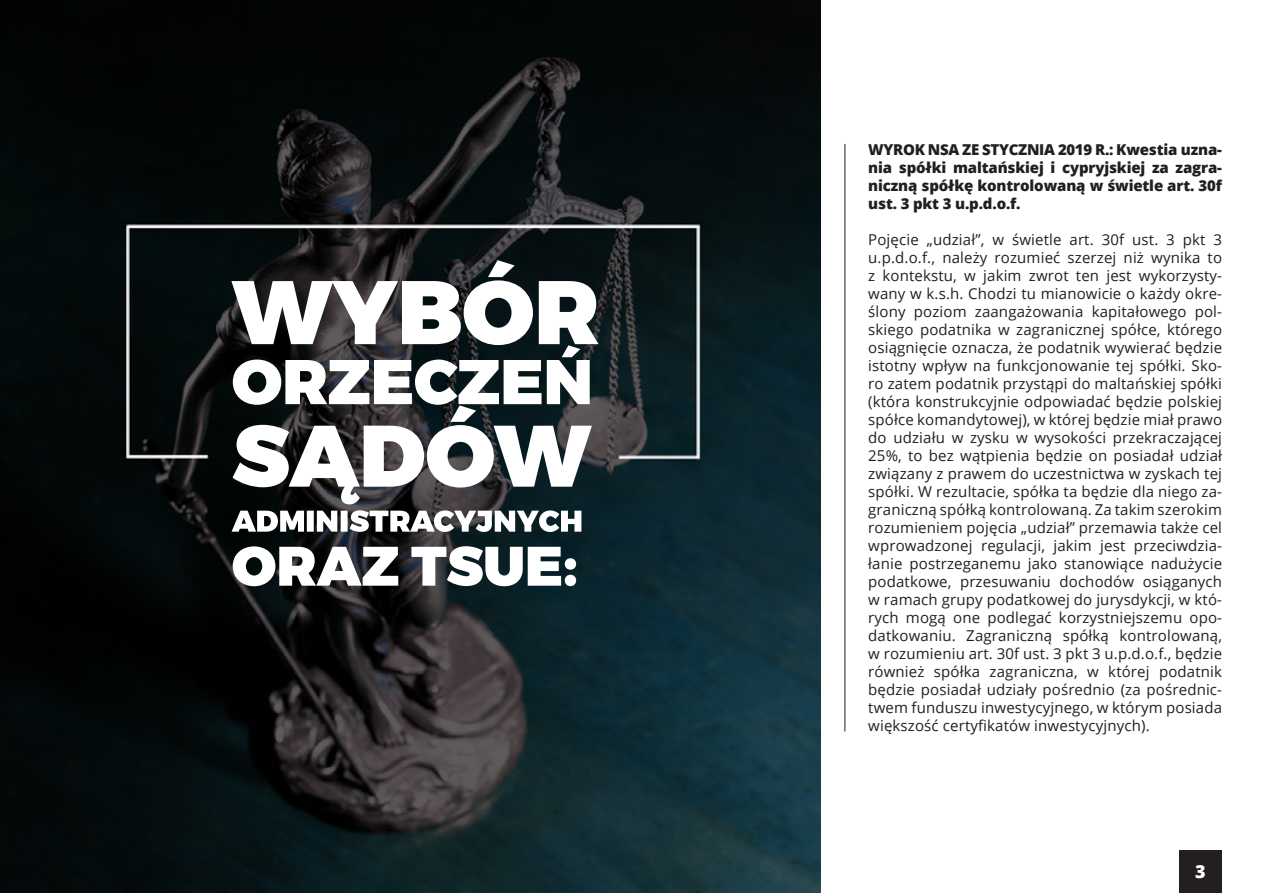
<style>
.page{position:relative;width:1263px;height:893px;background:#fff}
.page>*{position:absolute;margin:0;border:0;box-sizing:border-box;transform-origin:0 0}
.t1{font:800 18px "Open Sans";color:#fff}
.t2{font:15px/18px "Open Sans";letter-spacing:.01em;color:#231f20;text-align:justify}
.t3{font:800 15px/18px "Open Sans";letter-spacing:-.01em;color:#231f20;text-align:justify}
</style>
<div class="page">
<img style="left:0;top:0;width:821px;height:893px">
<img style="left:231px;top:260px;width:368px;height:228px">
<hr style="left:844px;top:144px;width:1px;height:587px;background:#231f20">
<div style="left:1179px;top:851px;width:42px;height:42px;background:#231f20"></div>
<p class="t3" style="left:868px;top:140px;width:355px">WYROK NSA ZE STYCZNIA 2019 R.: Kwestia uzna&shy;nia spółki maltańskiej i cypryjskiej za zagra&shy;niczną spółkę kontrolowaną w świetle art. 30f ust. 3 pkt 3 u.p.d.o.f.</p>
<p class="t2" style="left:868px;top:231px;width:355px">Pojęcie „udział”, w świetle art. 30f ust. 3 pkt 3 u.p.d.o.f., należy rozumieć szerzej niż wynika to z kontekstu, w jakim zwrot ten jest wykorzysty&shy;wany w k.s.h. Chodzi tu mianowicie o każdy okre&shy;ślony poziom zaangażowania kapitałowego pol&shy;skiego podatnika w zagranicznej spółce, którego osiągnięcie oznacza, że podatnik wywierać będzie istotny wpływ na funkcjonowanie tej spółki. Sko&shy;ro zatem podatnik przystąpi do maltańskiej spółki (która konstrukcyjnie odpowiadać będzie polskiej spółce komandytowej), w której będzie miał prawo do udziału w zysku w wysokości przekraczającej 25%, to bez wątpienia będzie on posiadał udział związany z prawem do uczestnictwa w zyskach tej spółki. W rezultacie, spółka ta będzie dla niego za&shy;graniczną spółką kontrolowaną. Za takim szerokim rozumieniem pojęcia „udział” przemawia także cel wprowadzonej regulacji, jakim jest przeciwdzia&shy;łanie postrzeganemu jako stanowiące nadużycie podatkowe, przesuwaniu dochodów osiąganych w ramach grupy podatkowej do jurysdykcji, w któ&shy;rych mogą one podlegać korzystniejszemu opo&shy;datkowaniu. Zagraniczną spółką kontrolowaną, w rozumieniu art. 30f ust. 3 pkt 3 u.p.d.o.f., będzie również spółka zagraniczna, w której podatnik będzie posiadał udziały pośrednio (za pośrednic&shy;twem funduszu inwestycyjnego, w którym posiada większość certyfikatów inwestycyjnych).</p>
<p class="t1" style="left:1195px;top:858px;width:12px">3</p>
</div>
